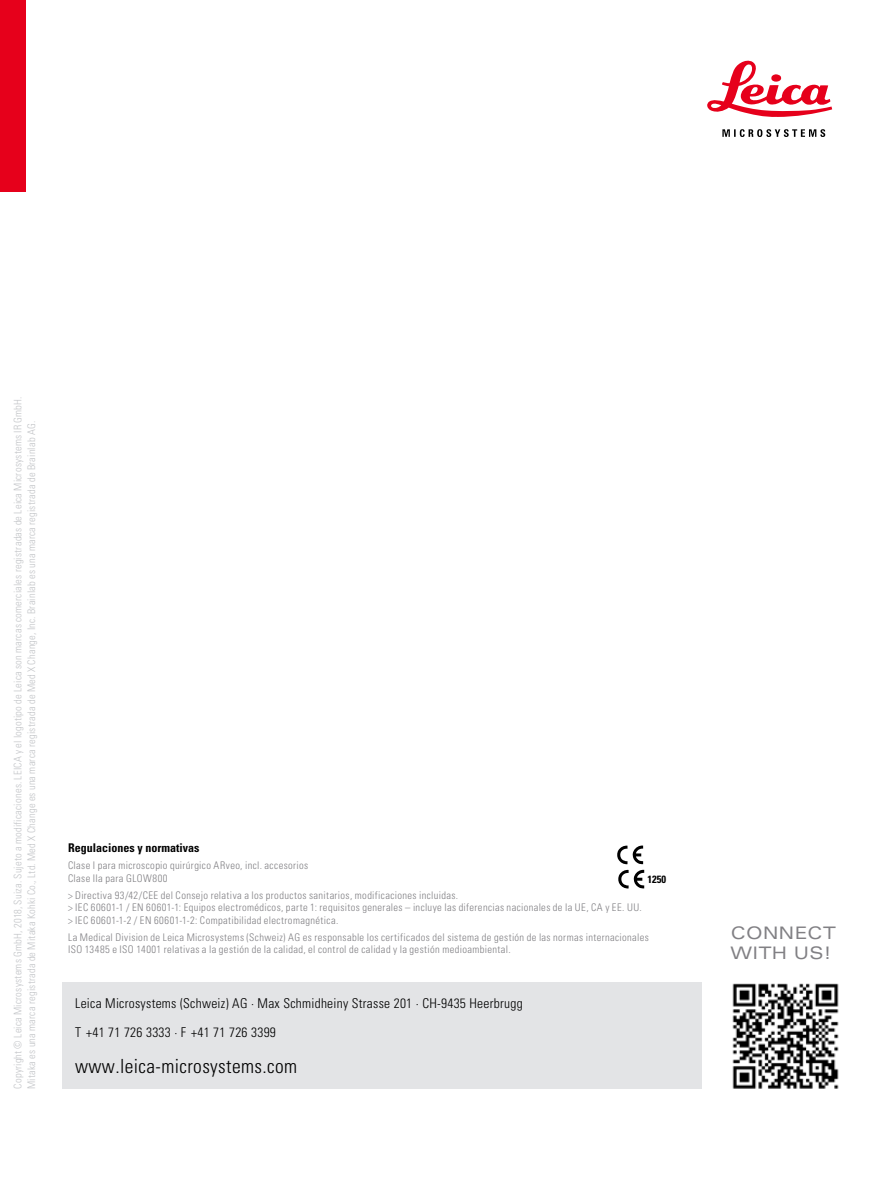
<style>
.page{position:relative;width:893px;height:1191px;background:#fff}
.page>*{position:absolute;margin:0;border:0;box-sizing:border-box;transform-origin:0 0}
.t1{font:300 condensed 19.5px "Univers LT Std";letter-spacing:.02em;color:#000}
.t2{font:expanded 17.25px/20.7px "Univers LT Std";letter-spacing:.03em;color:#818084}
.t3{font:300 condensed 13.5px/29.5px "Univers LT Std";letter-spacing:.02em;color:#000}
.t4{font:700 condensed 12px "Univers LT Std";color:#000}
.t5{font:300 condensed 10.5px/12.6px "Univers LT Std";letter-spacing:.035em;color:#818084}
.t6{font:300 condensed 10.5px/13.5px "Univers LT Std";letter-spacing:.02em;color:#c3c5c8}
.t7{font:700 condensed 10.5px "Univers LT Std";color:#000}
</style>
<div class="page">
<div style="left:62px;top:982px;width:640px;height:107px;background:#e3e4e6"></div>
<div style="left:0;top:0;width:26px;height:191px;background:#e6001b"></div>
<svg style="left:707px;top:60px;width:125px;height:57px"></svg>
<svg style="left:722px;top:129px;width:103px;height:8px"></svg>
<img style="left:732px;top:983px;width:107px;height:106px">
<svg style="left:617px;top:845px;width:27px;height:43px"></svg>
<p class="t6" style="left:11px;top:1089px;width:694px;rotate:-90deg">Copyright © Leica Microsystems GmbH, 2018, Suiza. Sujeto a modificaciones. LEICA y el logotipo de Leica son marcas comerciales registradas de Leica Microsystems IR GmbH.<br>Mitaka es una marca registrada de Mitaka Kohki Co., Ltd. Med X Change es una marca registrada de Med X Change, Inc. Brainlab es una marca registrada de Brainlab AG.</p>
<p class="t4" style="left:68px;top:840px;width:133px">Regulaciones y normativas</p>
<p class="t5" style="left:68px;top:859px;width:242px">Clase I para microscopio quirúrgico ARveo, incl. accesorios<br>Clase IIa para GLOW800</p>
<p class="t5" style="left:68px;top:888px;width:575px">&gt; Directiva 93/42/CEE del Consejo relativa a los productos sanitarios, modificaciones incluidas.<br>&gt; IEC 60601-1 / EN 60601-1: Equipos electromédicos, parte 1: requisitos generales – incluye las diferencias nacionales de la UE, CA y EE. UU. &gt; IEC 60601-1-2 / EN 60601-1-2: Compatibilidad electromagnética.</p>
<p class="t5" style="left:68px;top:930px;width:582px">La Medical Division de Leica Microsystems (Schweiz) AG es responsable los certificados del sistema de gestión de las normas internacionales<br>ISO 13485 e ISO 14001 relativas a la gestión de la calidad, el control de calidad y la gestión medioambiental.</p>
<p class="t7" style="left:648px;top:872px;width:20px">1250</p>
<p class="t3" style="left:75px;top:988px;width:449px">Leica Microsystems (Schweiz) AG · Max Schmidheiny Strasse 201 · CH-9435 Heerbrugg<br>T +41 71 726 3333 · F +41 71 726 3399</p>
<h1 class="t1" style="left:75px;top:1054px;width:224px">www.leica-microsystems.com</h1>
<h2 class="t2" style="left:730px;top:922px;width:107px">CONNECT<br>WITH US!</h2>
</div>
